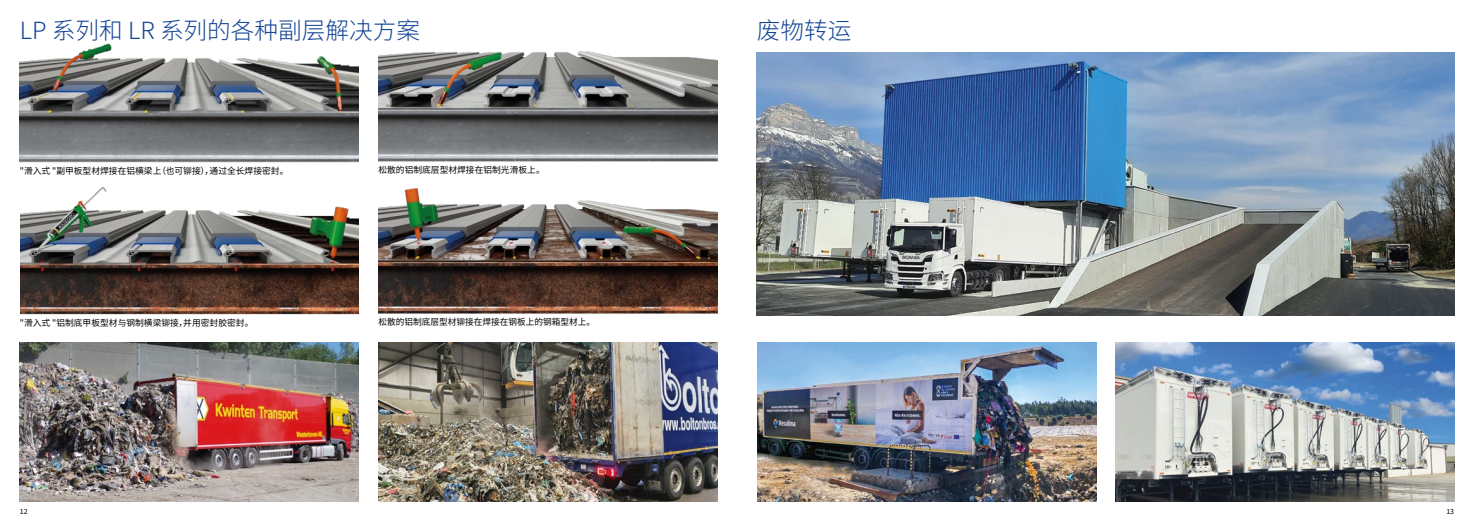
<style>
.page{position:relative;width:1474px;height:521px;background:#fff}
.page>*{position:absolute;margin:0;border:0;box-sizing:border-box;transform-origin:0 0}
.t1{font:300 23.62px "Source Han Sans CN";color:#134395}
.t2{font:8.75px "Source Han Sans CN";color:#000}
.t3{font:7px "Source Han Sans CN";color:#000}
</style>
<div class="page">
<img style="left:378px;top:51px;width:339px;height:111px">
<img style="left:378px;top:188px;width:339px;height:126px">
<img style="left:20px;top:43px;width:338px;height:120px">
<img style="left:20px;top:187px;width:338px;height:128px">
<img style="left:378px;top:342px;width:339px;height:159px">
<img style="left:20px;top:342px;width:339px;height:159px">
<img style="left:756px;top:53px;width:697px;height:263px">
<img style="left:1115px;top:342px;width:338px;height:159px">
<img style="left:757px;top:342px;width:339px;height:159px">
<h1 class="t1" style="left:20px;top:17px;width:401px">LP 系列和 LR 系列的各种副层解决方案</h1>
<h1 class="t1" style="left:756px;top:17px;width:96px">废物转运</h1>
<p class="t2" style="left:20px;top:166px;width:270px">"滑入式 "副甲板型材焊接在铝横梁上（也可铆接），通过全长焊接密封。</p>
<p class="t2" style="left:20px;top:318px;width:235px">"滑入式 "铝制底甲板型材与钢制横梁铆接，并用密封胶密封。</p>
<p class="t2" style="left:378px;top:165px;width:168px">松散的铝制底层型材焊接在铝制光滑板上。</p>
<p class="t2" style="left:378px;top:317px;width:218px">松散的铝制底层型材铆接在焊接在钢板上的钢箱型材上。</p>
<p class="t3" style="left:20px;top:507px;width:9px">12</p>
<p class="t3" style="left:1446px;top:507px;width:9px">13</p>
</div>
